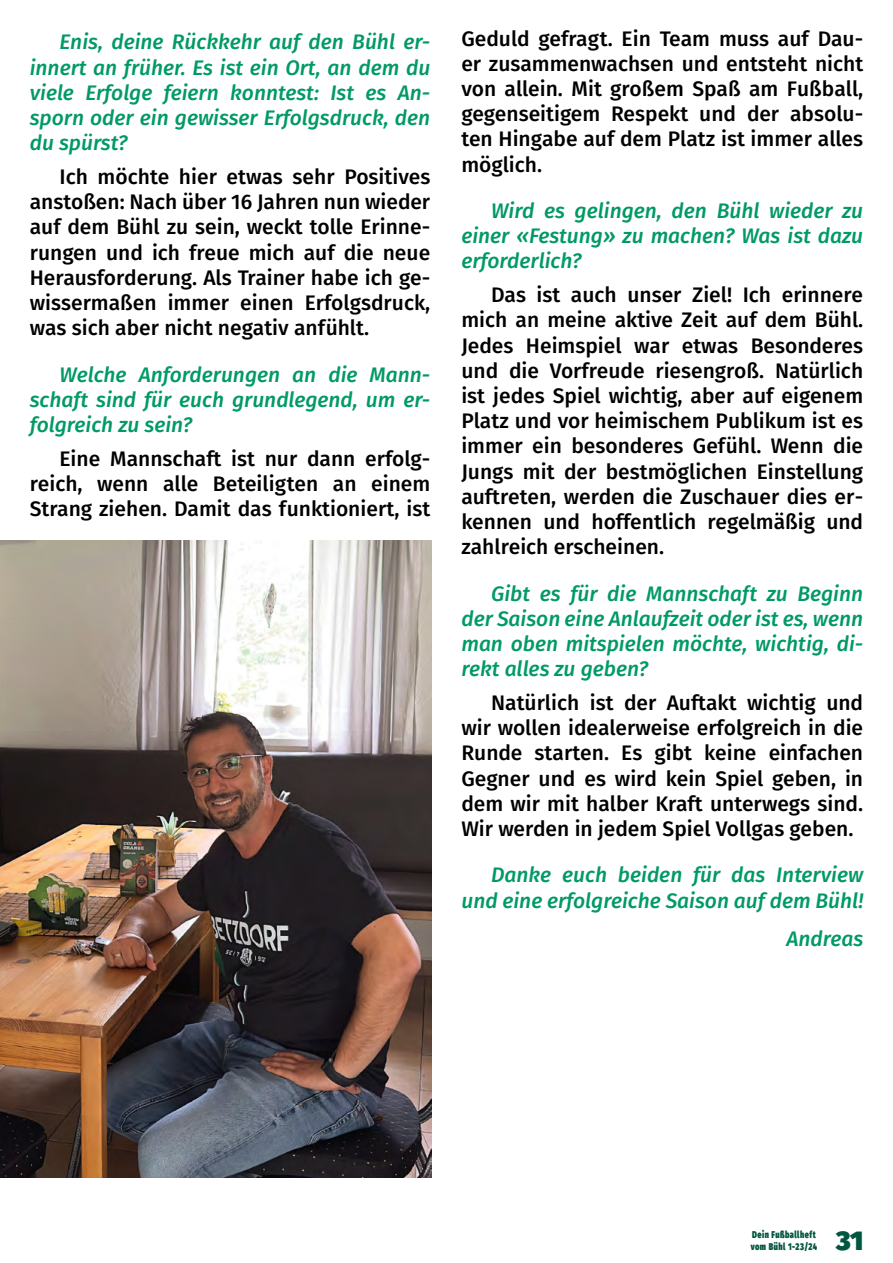
<style>
.page{position:relative;width:893px;height:1263px;background:#fff}
.page>*{position:absolute;margin:0;border:0;box-sizing:border-box;transform-origin:0 0}
.t1{font:900 27px "Fira Sans";color:#005641}
.t2{font:500 21px/25.2px "Fira Sans";color:#000;text-align:justify}
.t3{font:italic 500 21px/25.2px "Fira Sans";color:#009a64;text-align:justify}
.t4{font:900 9.9px/11.9px "Fira Sans";letter-spacing:.07em;color:#005641;scale:.75 1}
</style>
<div class="page">
<img style="left:0;top:540px;width:431px;height:637px">
<p class="t3" style="left:30px;top:28px;width:402px;text-indent:30px">Enis, deine Rückkehr auf den Bühl er&shy;innert an früher. Es ist ein Ort, an dem du viele Erfolge feiern konntest: Ist es An&shy;sporn oder ein gewisser Erfolgsdruck, den du spürst?</p>
<p class="t2" style="left:30px;top:164px;width:402px;text-indent:30px">Ich möchte hier etwas sehr Positives anstoßen: Nach über 16 Jahren nun wieder auf dem Bühl zu sein, weckt tolle Erinne&shy;rungen und ich freue mich auf die neue Herausforderung. Als Trainer habe ich ge&shy;wissermaßen immer einen Erfolgsdruck, was sich aber nicht negativ anfühlt.</p>
<p class="t3" style="left:30px;top:361px;width:402px;text-indent:30px">Welche Anforderungen an die Mann&shy;schaft sind für euch grundlegend, um er&shy;folgreich zu sein?</p>
<p class="t2" style="left:30px;top:446px;width:402px;text-indent:30px">Eine Mannschaft ist nur dann erfolg&shy;reich, wenn alle Beteiligten an einem Strang ziehen. Damit das funktioniert, ist</p>
<p class="t2" style="left:461px;top:26px;width:403px">Geduld gefragt. Ein Team muss auf Dau&shy;er zusammenwachsen und entsteht nicht von allein. Mit großem Spaß am Fußball, gegenseitigem Respekt und der absolu&shy;ten Hingabe auf dem Platz ist immer alles möglich.</p>
<p class="t3" style="left:461px;top:197px;width:403px;text-indent:30px">Wird es gelingen, den Bühl wieder zu einer «Festung» zu machen? Was ist dazu erforderlich?</p>
<p class="t2" style="left:461px;top:282px;width:403px;text-indent:30px">Das ist auch unser Ziel! Ich erinnere mich an meine aktive Zeit auf dem Bühl.<br>Jedes Heimspiel war etwas Besonderes und die Vorfreude riesengroß. Natürlich ist jedes Spiel wichtig, aber auf eigenem Platz und vor heimischem Publikum ist es immer ein besonderes Gefühl. Wenn die Jungs mit der bestmöglichen Einstellung auftreten, werden die Zuschauer dies er&shy;kennen und hoffentlich regelmäßig und zahlreich erscheinen.</p>
<p class="t3" style="left:461px;top:580px;width:403px;text-indent:30px">Gibt es für die Mannschaft zu Beginn der Saison eine Anlaufzeit oder ist es, wenn man oben mitspielen möchte, wichtig, di&shy;rekt alles zu geben?</p>
<p class="t2" style="left:461px;top:690px;width:403px;text-indent:30px">Natürlich ist der Auftakt wichtig und wir wollen idealerweise erfolgreich in die Runde starten. Es gibt keine einfachen Gegner und es wird kein Spiel geben, in dem wir mit halber Kraft unterwegs sind.<br>Wir werden in jedem Spiel Vollgas geben.</p>
<p class="t3" style="left:461px;top:861px;width:403px;text-align:right">Danke euch beiden für das Interview und eine erfolgreiche Saison auf dem Bühl!</p>
<p class="t3" style="left:786px;top:924px;width:78px">Andreas</p>
<p class="t4" style="left:751px;top:1227px;width:90px">Dein Fußballheft vom Bühl 1-23/24</p>
<p class="t1" style="left:836px;top:1215px;width:29px">31</p>
</div>
